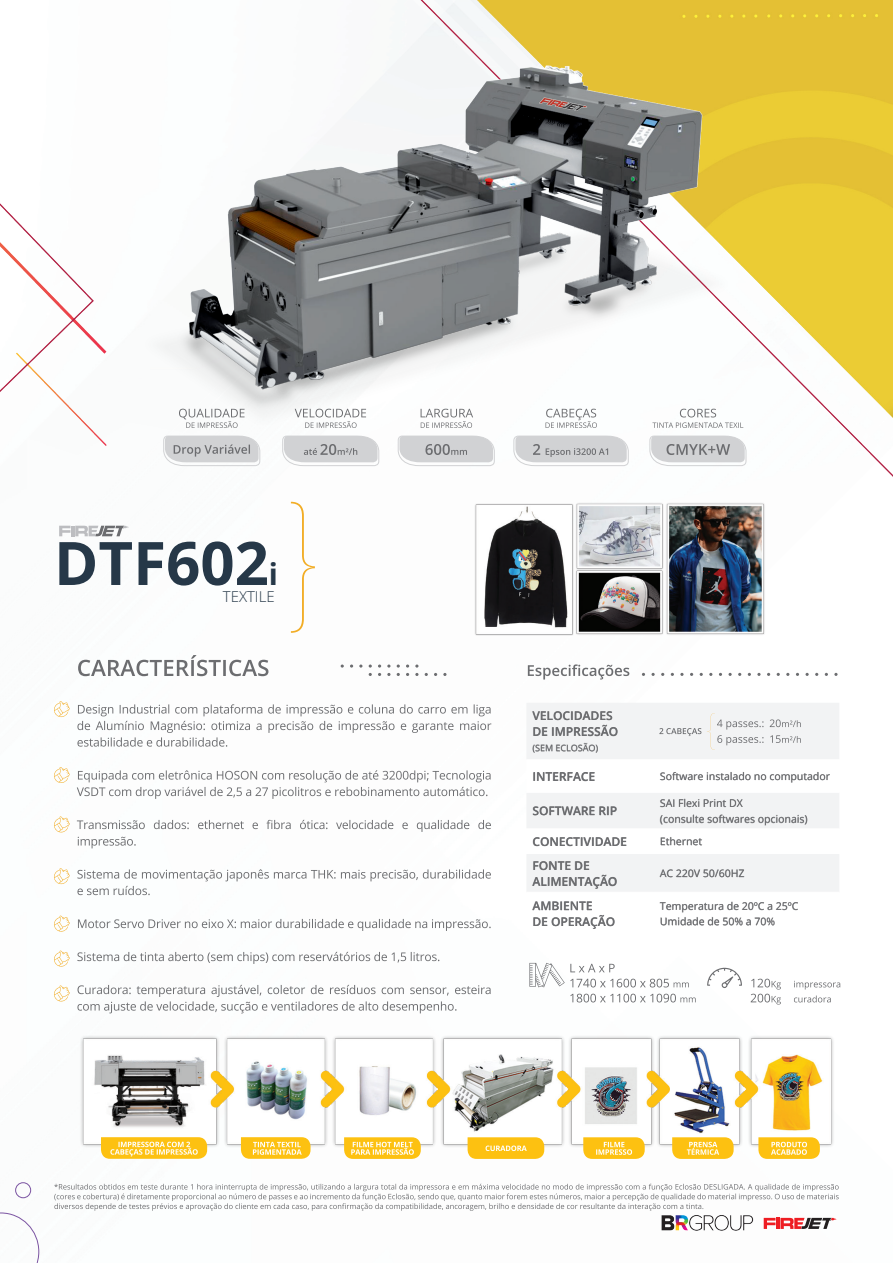
<style>
.page{position:relative;width:893px;height:1263px;background:#fff}
.page>*{position:absolute;margin:0;border:0;box-sizing:border-box;transform-origin:0 0}
.t1{font:700 60px "Open Sans";color:#263848}
.t2{font:300 15px "Open Sans";color:#263848}
.t3{font:600 12px/15.8px "Open Sans";color:#6c6d70}
.t4{font:10.5px/15.8px "Open Sans";color:#6c6d70}
.t5{font:9px "Open Sans";color:#6c6d70}
.s1{font-size:30px}
</style>
<div class="page">
<img style="left:0;top:0;width:893px;height:1256px">
<svg style="left:0;top:1213px;width:39px;height:50px"></svg>
<div style="left:16px;top:1182px;width:15px;height:16px;border:1px solid #7b54a2;border-radius:50%"></div>
<img style="left:660px;top:1211px;width:94px;height:27px">
<svg style="left:764px;top:1216px;width:75px;height:13px"></svg>
<img style="left:104px;top:44px;width:688px;height:380px">
<div style="left:526px;top:703px;width:313px;height:56px;background:#f2f3f4"></div>
<svg style="left:526px;top:759px;width:313px;height:176px"></svg>
<hr style="left:526px;top:892px;width:128px;height:1px;background:#fff">
<hr style="left:654px;top:892px;width:185px;height:1px;background:#fff">
<svg style="left:660px;top:902px;width:138px;height:23px"></svg>
<svg style="left:532px;top:902px;width:82px;height:27px"></svg>
<svg style="left:660px;top:869px;width:84px;height:8px"></svg>
<svg style="left:532px;top:861px;width:85px;height:27px"></svg>
<svg style="left:661px;top:837px;width:41px;height:8px"></svg>
<svg style="left:533px;top:837px;width:93px;height:9px"></svg>
<svg style="left:660px;top:814px;width:147px;height:11px"></svg>
<svg style="left:660px;top:799px;width:83px;height:8px"></svg>
<svg style="left:533px;top:806px;width:84px;height:9px"></svg>
<svg style="left:660px;top:772px;width:170px;height:11px"></svg>
<svg style="left:534px;top:772px;width:61px;height:9px"></svg>
<svg style="left:533px;top:743px;width:65px;height:10px"></svg>
<svg style="left:532px;top:711px;width:85px;height:25px"></svg>
<svg style="left:528px;top:664px;width:101px;height:15px"></svg>
<svg style="left:651px;top:673px;width:4px;height:3px"></svg>
<svg style="left:680px;top:673px;width:4px;height:3px"></svg>
<svg style="left:728px;top:673px;width:4px;height:3px"></svg>
<svg style="left:834px;top:673px;width:4px;height:3px"></svg>
<svg style="left:757px;top:673px;width:4px;height:3px"></svg>
<svg style="left:805px;top:673px;width:4px;height:3px"></svg>
<svg style="left:78px;top:655px;width:190px;height:21px"></svg>
<svg style="left:77px;top:985px;width:414px;height:28px"></svg>
<svg style="left:77px;top:952px;width:362px;height:12px"></svg>
<svg style="left:78px;top:919px;width:413px;height:12px"></svg>
<svg style="left:77px;top:869px;width:414px;height:26px"></svg>
<svg style="left:77px;top:820px;width:414px;height:28px"></svg>
<svg style="left:77px;top:770px;width:414px;height:29px"></svg>
<svg style="left:77px;top:704px;width:414px;height:43px"></svg>
<svg style="left:341px;top:664px;width:3px;height:4px"></svg>
<svg style="left:350px;top:664px;width:3px;height:4px"></svg>
<svg style="left:359px;top:664px;width:3px;height:4px"></svg>
<svg style="left:369px;top:664px;width:3px;height:12px"></svg>
<svg style="left:378px;top:664px;width:3px;height:12px"></svg>
<svg style="left:387px;top:664px;width:3px;height:12px"></svg>
<svg style="left:397px;top:664px;width:3px;height:12px"></svg>
<svg style="left:406px;top:664px;width:3px;height:12px"></svg>
<svg style="left:415px;top:664px;width:3px;height:12px"></svg>
<svg style="left:53px;top:701px;width:17px;height:16px"></svg>
<svg style="left:53px;top:767px;width:17px;height:16px"></svg>
<svg style="left:53px;top:816px;width:17px;height:16px"></svg>
<svg style="left:53px;top:868px;width:17px;height:16px"></svg>
<svg style="left:53px;top:916px;width:17px;height:16px"></svg>
<svg style="left:53px;top:950px;width:17px;height:17px"></svg>
<svg style="left:53px;top:985px;width:17px;height:17px"></svg>
<svg style="left:54px;top:1184px;width:785px;height:27px"></svg>
<svg style="left:291px;top:502px;width:24px;height:131px"></svg>
<svg style="left:59px;top:524px;width:70px;height:12px"></svg>
<svg style="left:570px;top:994px;width:126px;height:8px"></svg>
<svg style="left:751px;top:979px;width:30px;height:25px"></svg>
<svg style="left:794px;top:995px;width:37px;height:7px"></svg>
<svg style="left:794px;top:981px;width:46px;height:8px"></svg>
<svg style="left:529px;top:963px;width:160px;height:24px"></svg>
<svg style="left:707px;top:968px;width:35px;height:20px"></svg>
<svg style="left:652px;top:409px;width:91px;height:19px"></svg>
<svg style="left:398px;top:436px;width:97px;height:30px;background:#d1d2d4"></svg>
<svg style="left:282px;top:436px;width:97px;height:30px;background:#d2d2d4"></svg>
<svg style="left:163px;top:436px;width:97px;height:30px;background:#cfd0d1"></svg>
<svg style="left:513px;top:436px;width:116px;height:30px;background:#d2d3d4"></svg>
<svg style="left:649px;top:436px;width:97px;height:30px;background:#cecfd1"></svg>
<svg style="left:421px;top:409px;width:52px;height:19px"></svg>
<svg style="left:295px;top:409px;width:71px;height:19px"></svg>
<svg style="left:179px;top:409px;width:66px;height:19px"></svg>
<svg style="left:545px;top:409px;width:52px;height:19px"></svg>
<svg style="left:770px;top:735px;width:31px;height:8px"></svg>
<svg style="left:770px;top:719px;width:31px;height:8px"></svg>
<svg style="left:707px;top:713px;width:56px;height:37px"></svg>
<svg style="left:659px;top:728px;width:42px;height:8px"></svg>
<img style="left:62px;top:1024px;width:787px;height:136px">
<svg style="left:101px;top:1137px;width:106px;height:22px;background:#fdcd43"></svg>
<svg style="left:344px;top:1137px;width:77px;height:22px;background:#fdcf48"></svg>
<svg style="left:468px;top:1137px;width:76px;height:22px;background:#fdc72a"></svg>
<svg style="left:583px;top:1137px;width:62px;height:22px"></svg>
<svg style="left:672px;top:1137px;width:62px;height:22px"></svg>
<svg style="left:758px;top:1137px;width:62px;height:22px"></svg>
<svg style="left:241px;top:1137px;width:70px;height:22px;background:#fdcd42"></svg>
<img style="left:463px;top:493px;width:313px;height:149px">
<h1 class="t1" style="left:54px;top:521px;width:225px">dtf602<span class="s1">i</span></h1>
<h2 class="t2" style="left:223px;top:586px;width:53px">TEXTILE</h2>
<p class="t3" style="left:532px;top:707px;width:87px">VELOCIDADES<br>DE IMPRESSÃO</p>
<p class="t5" style="left:532px;top:742px;width:67px">(sem eclosão)</p>
<p class="t3" style="left:532px;top:768px;width:64px">INTERFACE</p>
<p class="t4" style="left:660px;top:768px;width:172px">Software instalado no computador</p>
<p class="t3" style="left:532px;top:803px;width:86px">SOFTWARE RIP</p>
<p class="t4" style="left:660px;top:795px;width:149px">SAI Flexi Print DX<br>(consulte softwares opcionais)</p>
<p class="t3" style="left:532px;top:833px;width:96px">CONECTIVIDADE</p>
<p class="t4" style="left:660px;top:833px;width:44px">Ethernet</p>
<p class="t3" style="left:532px;top:857px;width:86px">FONTE DE<br>ALIMENTAÇÃO</p>
<p class="t4" style="left:660px;top:865px;width:86px">AC 220V 50/60HZ</p>
<p class="t3" style="left:532px;top:898px;width:84px">AMBIENTE<br>DE OPERAÇÃO</p>
<p class="t4" style="left:660px;top:898px;width:139px">Temperatura de 20ºC a 25ºC<br>Umidade de 50% a 70%</p>
</div>
